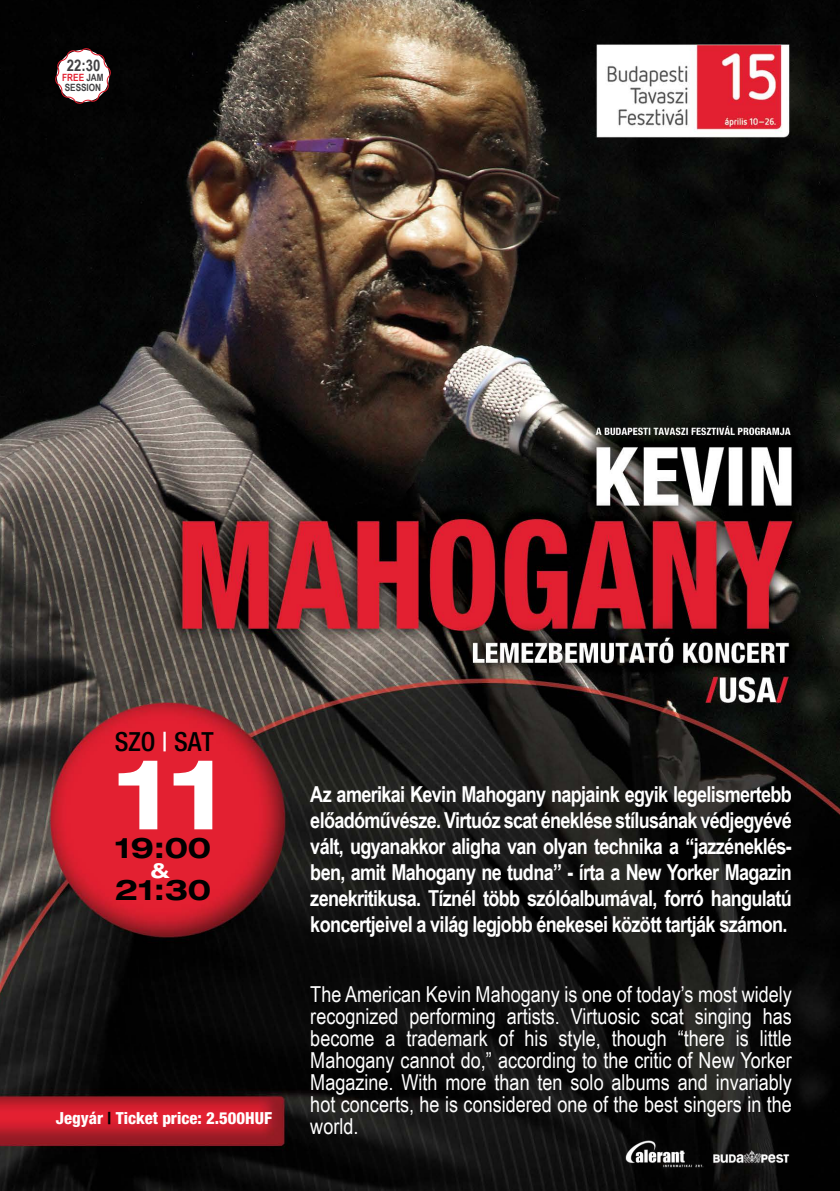
<style>
.page{position:relative;width:840px;height:1191px;background:#fff}
.page>*{position:absolute;margin:0;border:0;box-sizing:border-box;transform-origin:0 0}
.t1{font:700 expanded 98.8px "Helvetica M";color:#fff}
.t2{font:700 expanded 28.6px "Helvetica M";color:#000}
.t3{font:500 condensed 26.4px "Helvetica M";color:#000}
.t4{font:700 22px/26px "Arial Narrow";letter-spacing:-.03em;color:#fff;text-align:justify}
.t5{font:22px/22px "Arial Narrow";color:#fff;text-align:justify}
.t6{font:700 expanded 21px "Helvetica M";color:#fff}
.t7{font:800 condensed 16.6px "Helvetica M";color:#fff}
.t8{font:700 16px "Arial Narrow";color:#414042}
.t9{font:700 10px/10.6px "Arial Narrow";color:#414042}
.s1{color:#e22130}
.s2{color:#fff}
.s3{color:#000}
</style>
<div class="page">
<img style="left:0;top:0;width:839px;height:1191px">
<svg style="left:55px;top:48px;width:56px;height:56px"></svg>
<img style="left:623px;top:1132px;width:83px;height:41px">
<img style="left:710px;top:1132px;width:84px;height:41px">
<p class="t8" style="left:67px;top:53px;width:35px">22:30</p>
<p class="t9" style="left:62px;top:72px;width:43px"><span class="s1">FREE</span> JAM<br>SESSION</p>
<p class="t3" style="left:115px;top:726px;width:100px">SZO <span class="s2">|</span> SAT</p>
<h1 class="t1" style="left:115px;top:732px;width:111px">11</h1>
<h2 class="t2" style="left:115px;top:829px;width:98px">19:00</h2>
<p class="t6" style="left:150px;top:857px;width:21px">&amp;</p>
<h2 class="t2" style="left:115px;top:872px;width:98px">21:30</h2>
<p class="t7" style="left:56px;top:1108px;width:218px">Jegyár <span class="s3">|</span> Ticket price: 2.500HUF</p>
<p class="t4" style="left:310px;top:780px;width:483px">Az amerikai Kevin Mahogany napjaink egyik legelismertebb előadóművésze. Virtuóz scat éneklése stílusának védjegyévé vált, ugyanakkor aligha van olyan technika a “jazzéneklés&shy;ben, amit Mahogany ne tudna” - írta a New Yorker Magazin zenekritikusa. Tíznél több szólóalbumával, forró hangulatú koncertjeivel a világ legjobb énekesei között tartják számon.</p>
<p class="t5" style="left:310px;top:982px;width:483px">The American Kevin Mahogany is one of today’s most widely recognized performing artists. Virtuosic scat singing has become a trademark of his style, though “there is little Mahogany cannot do,” according to the critic of New Yorker Magazine. With more than ten solo albums and invariably hot concerts, he is considered one of the best singers in the world.</p>
</div>
